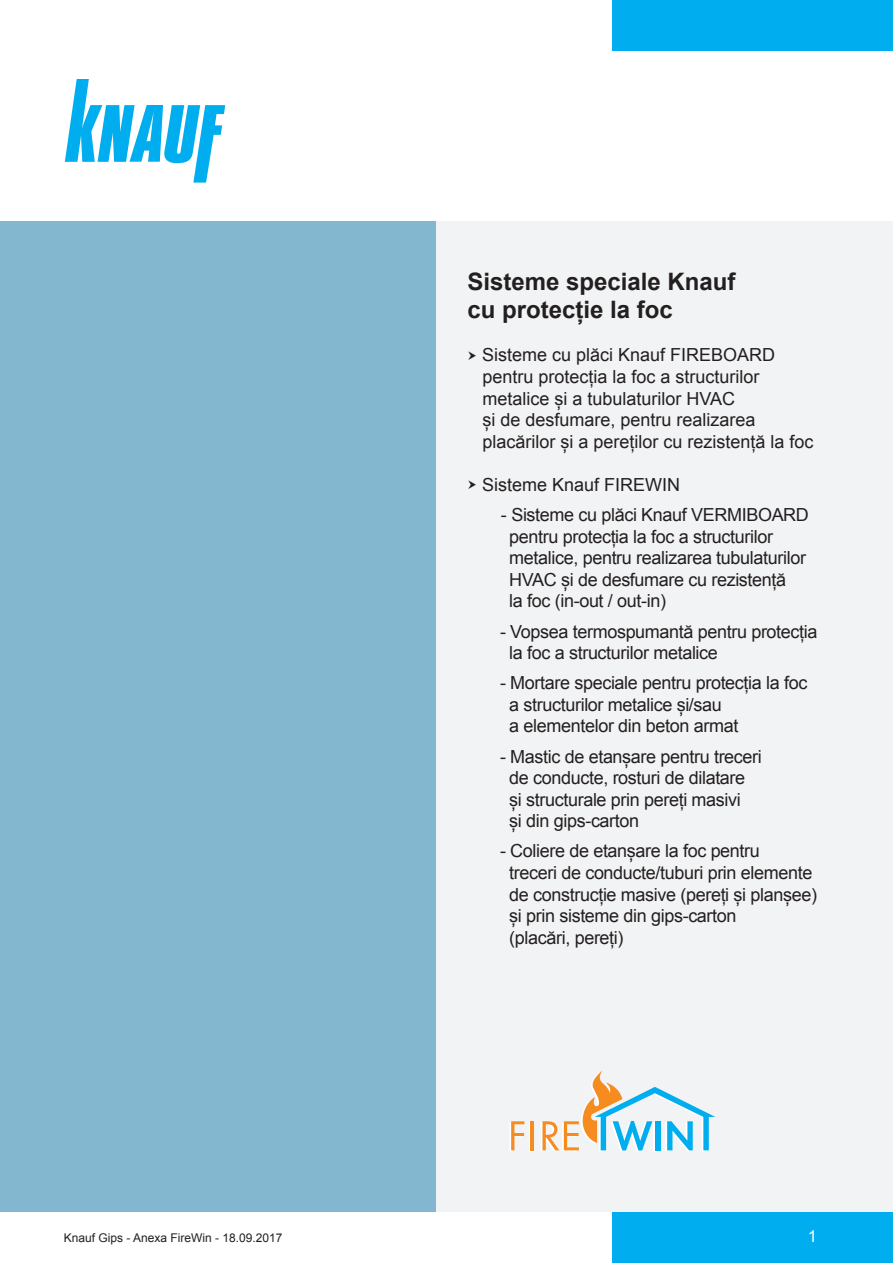
<style>
.page{position:relative;width:893px;height:1263px;background:#fff}
.page>*{position:absolute;margin:0;border:0;box-sizing:border-box;transform-origin:0 0}
.t1{font:700 24px/28.5px "Arial";color:#231f20}
.t2{font:18px/21.6px "Arial";letter-spacing:-.02em;color:#231f20}
.t3{font:18px/21.6px "Arial";color:#231f20}
.t4{font:16.5px "Arial";color:#fff}
.t5{font:12px "Arial";color:#231f20}
</style>
<div class="page">
<div style="left:0;top:221px;width:893px;height:991px;background:#f2f3f4"></div>
<div style="left:612px;top:0;width:281px;height:51px;background:#00aeef"></div>
<div style="left:612px;top:1212px;width:281px;height:51px;background:#00aeef"></div>
<div style="left:0;top:221px;width:436px;height:991px;background:#82b7cf"></div>
<svg style="left:65px;top:79px;width:160px;height:104px"></svg>
<hr style="left:529px;top:1122px;width:3px;height:29px;background:#fff">
<svg style="left:510px;top:1121px;width:14px;height:30px"></svg>
<hr style="left:531px;top:1121px;width:3px;height:29px;background:#f68b1f">
<svg style="left:541px;top:1070px;width:174px;height:81px"></svg>
<h1 class="t1" style="left:467px;top:268px;width:270px">Sisteme speciale Knauf cu protecție la foc</h1>
<p class="t3" style="left:482px;top:344px;width:333px">Sisteme cu plăci Knauf Fireboard pentru protecția la foc a structurilor metalice și a tubulaturilor HVAC<br>și de desfumare, pentru realizarea placărilor și a pereților cu rezistență la foc</p>
<p class="t3" style="left:482px;top:474px;width:200px">Sisteme Knauf Firewin</p>
<p class="t2" style="left:509px;top:504px;width:301px;text-indent:-9px">- Sisteme cu plăci Knauf Vermiboard pentru protecția la foc a structurilor metalice, pentru realizarea tubulaturilor HVAC și de desfumare cu rezistență<br>la foc (in-out / out-in)</p>
<p class="t2" style="left:509px;top:621px;width:310px;text-indent:-9px">- Vopsea termospumantă pentru protecția la foc a structurilor metalice</p>
<p class="t2" style="left:509px;top:672px;width:300px;text-indent:-9px">- Mortare speciale pentru protecția la foc a structurilor metalice și/sau<br>a elementelor din beton armat</p>
<p class="t2" style="left:509px;top:746px;width:254px;text-indent:-9px">- Mastic de etanșare pentru treceri de conducte, rosturi de dilatare și structurale prin pereți masivi<br>și din gips-carton</p>
<p class="t2" style="left:509px;top:840px;width:309px;text-indent:-9px">- Coliere de etanșare la foc pentru<br>treceri de conducte/tuburi prin elemente de construcție masive (pereți și planșee) și prin sisteme din gips-carton<br>(placări, pereți)</p>
<p class="t5" style="left:64px;top:1230px;width:220px">Knauf Gips - Anexa FireWin - 18.09.2017</p>
<p class="t4" style="left:808px;top:1225px;width:11px">1</p>
</div>
